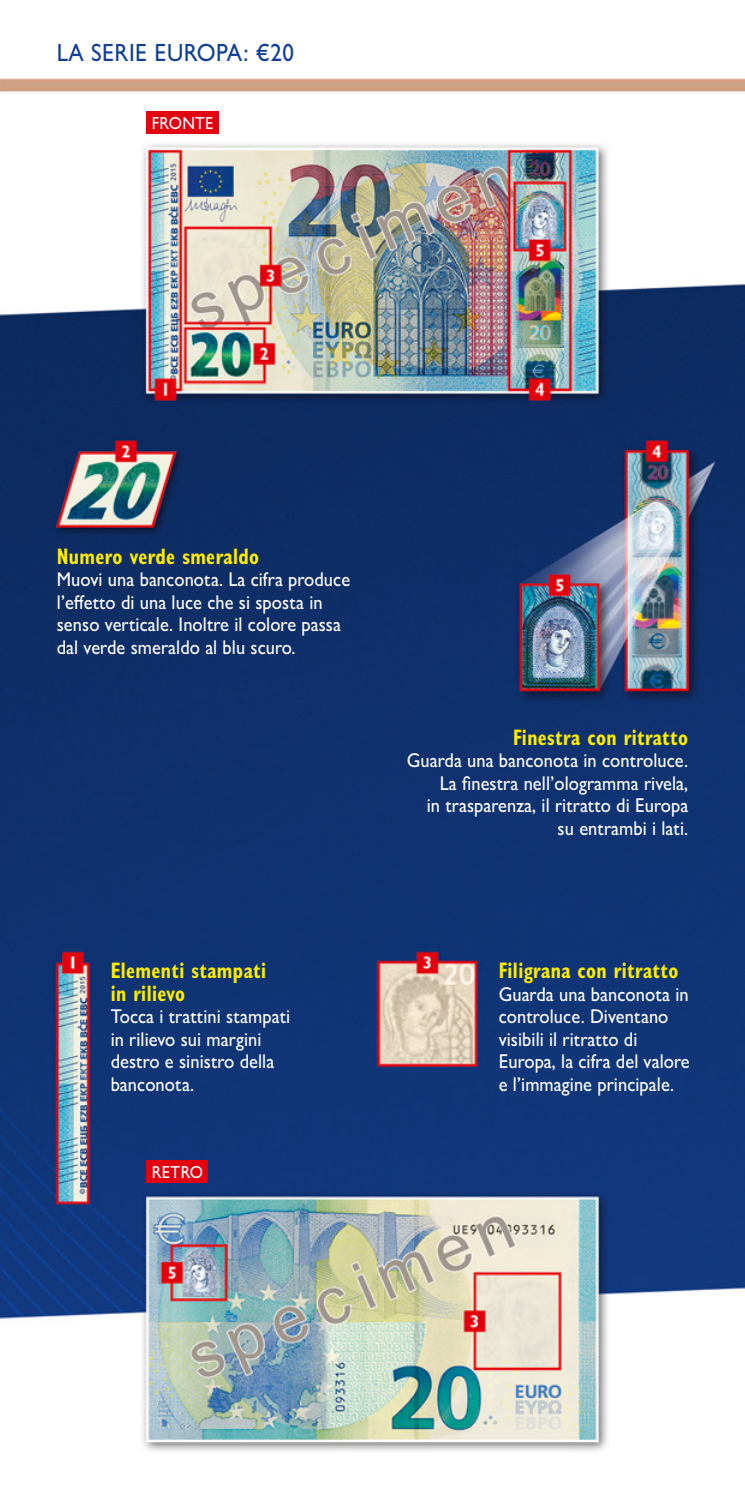
<style>
.page{position:relative;width:745px;height:1489px;background:#fff}
.page>*{position:absolute;margin:0;border:0;box-sizing:border-box;transform-origin:0 0}
.t1{font:500 25px "Gill Sans MT Pro";letter-spacing:.02em;color:#134094;scale:.92 1}
.t2{font:700 condensed 22.5px/22.5px "Gill Sans MT Pro";letter-spacing:.02em;color:#ffed00;scale:.85 1}
.t3{font:500 20px/22.5px "Gill Sans MT Pro";letter-spacing:.005em;color:#fff;scale:.92 1}
.t4{font:500 17.5px "Gill Sans MT Pro";letter-spacing:.02em;color:#fff;scale:.92 1}
</style>
<div class="page">
<img style="left:0;top:77px;width:744px;height:1374px">
<div style="left:147px;top:1160px;width:61px;height:22px;background:#e3000f"></div>
<div style="left:146px;top:112px;width:73px;height:22px;background:#e3000f"></div>
<p class="t1" style="left:57px;top:37px;width:259px">LA SERIE EUROPA: €20</p>
<p class="t4" style="left:152px;top:112px;width:69px">FRONTE</p>
<p class="t2" style="left:57px;top:544px;width:239px">Numero verde smeraldo</p>
<p class="t3" style="left:57px;top:568px;width:320px">Muovi una banconota. La cifra produce l’effetto di una luce che si sposta in senso verticale. Inoltre il colore passa dal verde smeraldo al blu scuro.</p>
<p class="t2" style="left:111px;top:959px;width:184px">Elementi stampati in rilievo</p>
<p class="t3" style="left:111px;top:1005px;width:196px">Tocca i trattini stampati in rilievo sui margini destro e sinistro della banconota.</p>
<p class="t4" style="left:152px;top:1161px;width:57px">RETRO</p>
<p class="t2" style="left:512px;top:725px;width:207px">Finestra con ritratto</p>
<p class="t3" style="left:406px;top:749px;width:307px;text-align:right">Guarda una banconota in controluce.<br>La finestra nell’ologramma rivela,<br>in trasparenza, il ritratto di Europa su entrambi i lati.</p>
<p class="t2" style="left:498px;top:959px;width:213px">Filigrana con ritratto</p>
<p class="t3" style="left:498px;top:982px;width:209px">Guarda una banconota in controluce. Diventano visibili il ritratto di<br>Europa, la cifra del valore e l’immagine principale.</p>
</div>
